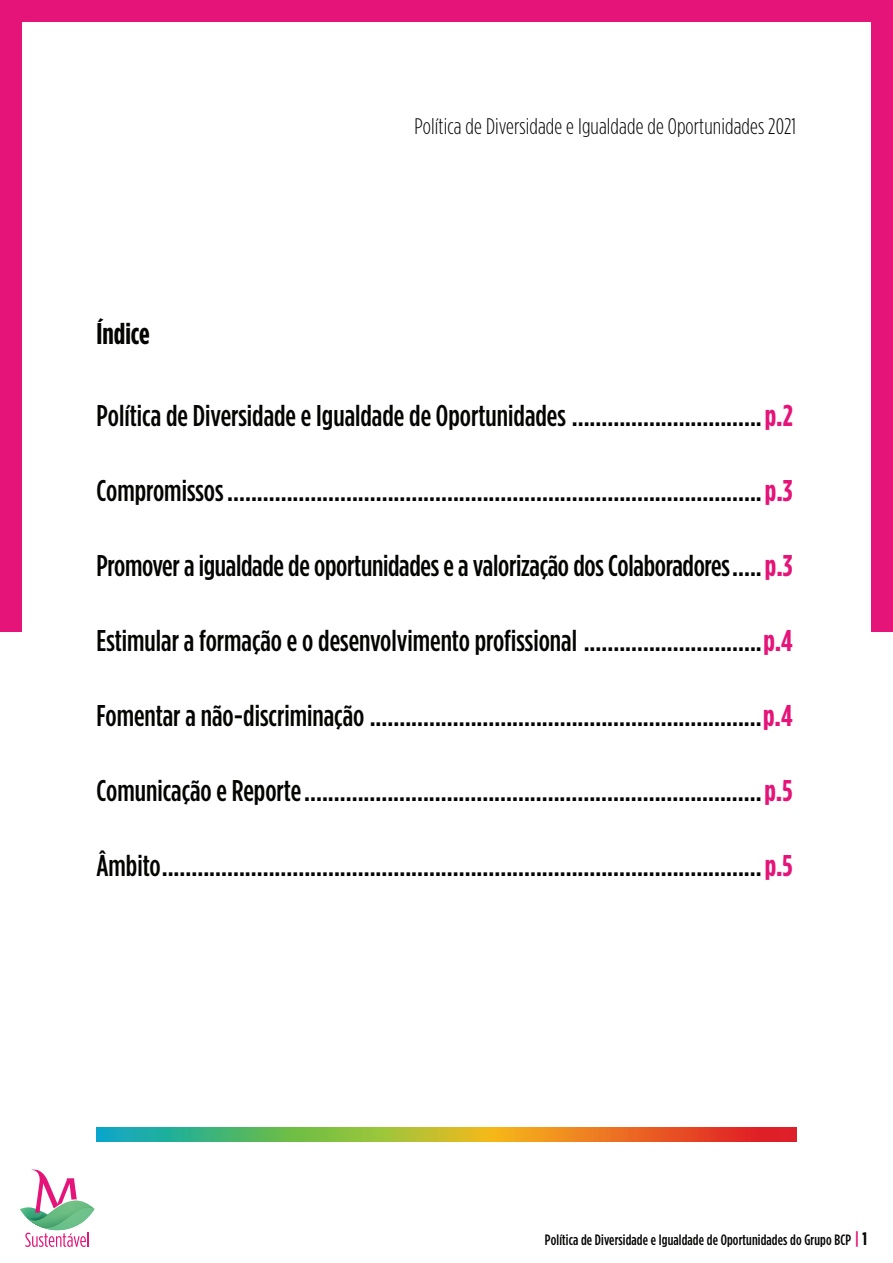
<style>
.page{position:relative;width:893px;height:1263px;background:#fff}
.page>*{position:absolute;margin:0;border:0;box-sizing:border-box;transform-origin:0 0}
.t1{font:500 30px "Gotham Condensed";color:#040503}
.t2{font:700 30px "Gotham Condensed";color:#040503}
.t3{font:300 22.5px "Gotham Condensed";letter-spacing:.005em;color:#040503}
.t4{font:500 15px "Gotham Condensed";letter-spacing:.01em;color:#040503}
.s1{font-weight:700;color:#e41479}
.s2{font-weight:700;font-size:18px;color:#e41479}
.s3{font-weight:700;font-size:18px}
</style>
<div class="page">
<div style="left:0;top:0;width:893px;height:21px;background:#e41479"></div>
<div style="left:872px;top:0;width:21px;height:631px;background:#e41479"></div>
<div style="left:0;top:0;width:21px;height:631px;background:#e41479"></div>
<svg style="left:97px;top:1128px;width:699px;height:13px;background:#a59343"></svg>
<svg style="left:20px;top:1169px;width:75px;height:78px"></svg>
<p class="t2" style="left:97px;top:316px;width:55px">Índice</p>
<p class="t3" style="left:415px;top:113px;width:383px">Política de Diversidade e Igualdade de Oportunidades 2021</p>
<p class="t1" style="left:97px;top:398px;width:698px">Política de Diversidade e Igualdade de Oportunidades ................................<span class="s1">p.2</span></p>
<p class="t1" style="left:97px;top:473px;width:698px">Compromissos ..........................................................................................<span class="s1">p.3</span></p>
<p class="t1" style="left:97px;top:548px;width:698px">Promover a igualdade de oportunidades e a valorização dos Colaboradores.....<span class="s1">p.3</span></p>
<p class="t1" style="left:97px;top:623px;width:698px">Estimular a formação e o desenvolvimento profissional ..............................<span class="s1">p.4</span></p>
<p class="t1" style="left:97px;top:698px;width:697px">Fomentar a não-discriminação ..................................................................<span class="s1">p.4</span></p>
<p class="t1" style="left:97px;top:773px;width:697px">Comunicação e Reporte.............................................................................<span class="s1">p.5</span></p>
<p class="t1" style="left:97px;top:848px;width:697px">Âmbito.....................................................................................................<span class="s1">p.5</span></p>
<p class="t4" style="left:545px;top:1231px;width:324px">Política de Diversidade e Igualdade de Oportunidades do Grupo BCP <span class="s2">|</span> <span class="s3">1</span></p>
</div>
